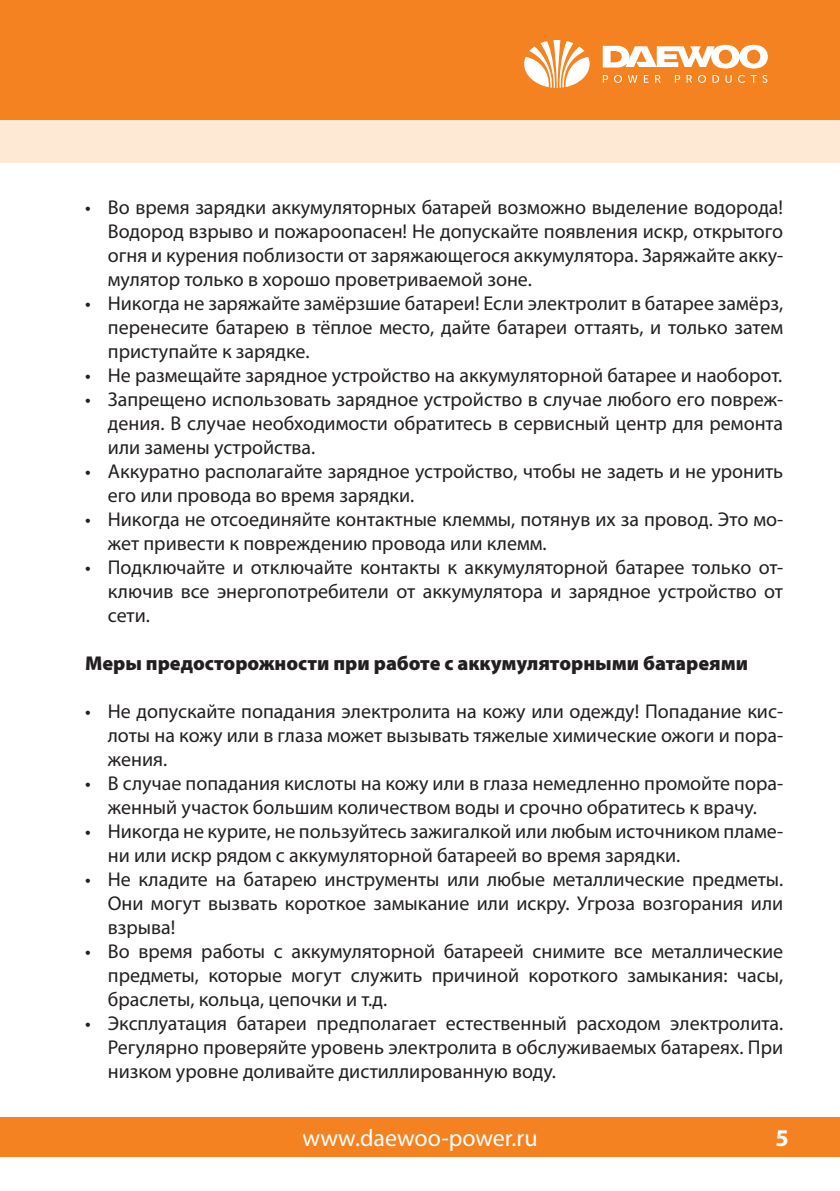
<style>
.page{position:relative;width:840px;height:1191px;background:#fff}
.page>*{position:absolute;margin:0;border:0;box-sizing:border-box;transform-origin:0 0}
.t1{font:24px "Myriad Pro";color:#fff}
.t2{font:700 24px "Myriad Pro";color:#fff}
.t3{font:20px/24px "Myriad Pro";color:#231f20;text-align:justify}
.t4{font:900 20px "Myriad Pro";color:#231f20}
</style>
<div class="page">
<div style="left:0;top:118px;width:839px;height:44px;background:#fee9d5"></div>
<div style="left:0;top:0;width:839px;height:119px;background:#f58220"></div>
<svg style="left:524px;top:40px;width:65px;height:48px"></svg>
<svg style="left:602px;top:45px;width:165px;height:24px"></svg>
<svg style="left:602px;top:75px;width:5px;height:8px"></svg>
<svg style="left:614px;top:75px;width:7px;height:8px"></svg>
<svg style="left:627px;top:75px;width:10px;height:8px"></svg>
<svg style="left:643px;top:75px;width:5px;height:8px"></svg>
<svg style="left:655px;top:75px;width:5px;height:8px"></svg>
<svg style="left:674px;top:75px;width:5px;height:8px"></svg>
<svg style="left:686px;top:75px;width:5px;height:8px"></svg>
<svg style="left:698px;top:75px;width:7px;height:8px"></svg>
<svg style="left:712px;top:75px;width:6px;height:8px"></svg>
<svg style="left:725px;top:75px;width:6px;height:8px"></svg>
<svg style="left:738px;top:75px;width:6px;height:8px"></svg>
<svg style="left:750px;top:75px;width:6px;height:8px"></svg>
<svg style="left:762px;top:75px;width:5px;height:8px"></svg>
<div style="left:0;top:1117px;width:839px;height:40px;background:#f58220"></div>
<p class="t3" style="left:108px;top:194px;width:676px;text-indent:-23px">• Во время зарядки аккумуляторных батарей возможно выделение водорода!<br>Водород взрыво и пожароопасен! Не допускайте появления искр, открытого огня и курения поблизости от заряжающегося аккумулятора. Заряжайте акку&shy;мулятор только в хорошо проветриваемой зоне.</p>
<p class="t3" style="left:108px;top:290px;width:676px;text-indent:-23px">• Никогда не заряжайте замёрзшие батареи! Если электролит в батарее замёрз, перенесите батарею в тёплое место, дайте батареи оттаять, и только затем приступайте к зарядке.</p>
<p class="t3" style="left:85px;top:362px;width:698px">• Не размещайте зарядное устройство на аккумуляторной батарее и наоборот.</p>
<p class="t3" style="left:108px;top:386px;width:676px;text-indent:-23px">• Запрещено использовать зарядное устройство в случае любого его повреж&shy;дения. В случае необходимости обратитесь в сервисный центр для ремонта или замены устройства.</p>
<p class="t3" style="left:108px;top:458px;width:676px;text-indent:-23px">• Аккуратно располагайте зарядное устройство, чтобы не задеть и не уронить его или провода во время зарядки.</p>
<p class="t3" style="left:108px;top:506px;width:676px;text-indent:-23px">• Никогда не отсоединяйте контактные клеммы, потянув их за провод. Это мо&shy;жет привести к повреждению провода или клемм.</p>
<p class="t3" style="left:108px;top:554px;width:676px;text-indent:-23px">• Подключайте и отключайте контакты к аккумуляторной батарее только от&shy;ключив все энергопотребители от аккумулятора и зарядное устройство от сети.</p>
<p class="t4" style="left:85px;top:649px;width:664px">Меры предосторожности при работе с аккумуляторными батареями</p>
<p class="t3" style="left:108px;top:698px;width:676px;text-indent:-23px">• Не допускайте попадания электролита на кожу или одежду! Попадание кис&shy;лоты на кожу или в глаза может вызывать тяжелые химические ожоги и пора&shy;жения.</p>
<p class="t3" style="left:85px;top:770px;width:699px;text-align:center">• В случае попадания кислоты на кожу или в глаза немедленно промойте пора&shy;женный участок большим количеством воды и срочно обратитесь к врачу.</p>
<p class="t3" style="left:108px;top:818px;width:676px;text-indent:-23px">• Никогда не курите, не пользуйтесь зажигалкой или любым источником пламе&shy;ни или искр рядом с аккумуляторной батареей во время зарядки.</p>
<p class="t3" style="left:108px;top:866px;width:676px;text-indent:-23px">• Не кладите на батарею инструменты или любые металлические предметы.<br>Они могут вызвать короткое замыкание или искру. Угроза возгорания или взрыва!</p>
<p class="t3" style="left:108px;top:938px;width:676px;text-indent:-23px">• Во время работы с аккумуляторной батареей снимите все металлические предметы, которые могут служить причиной короткого замыкания: часы, браслеты, кольца, цепочки и т.д.</p>
<p class="t3" style="left:108px;top:1010px;width:676px;text-indent:-23px">• Эксплуатация батареи предполагает естественный расходом электролита.<br>Регулярно проверяйте уровень электролита в обслуживаемых батареях. При низком уровне доливайте дистиллированную воду.</p>
<p class="t1" style="left:302px;top:1123px;width:236px">www.daewoo-power.ru</p>
<p class="t2" style="left:775px;top:1122px;width:15px">5</p>
</div>
